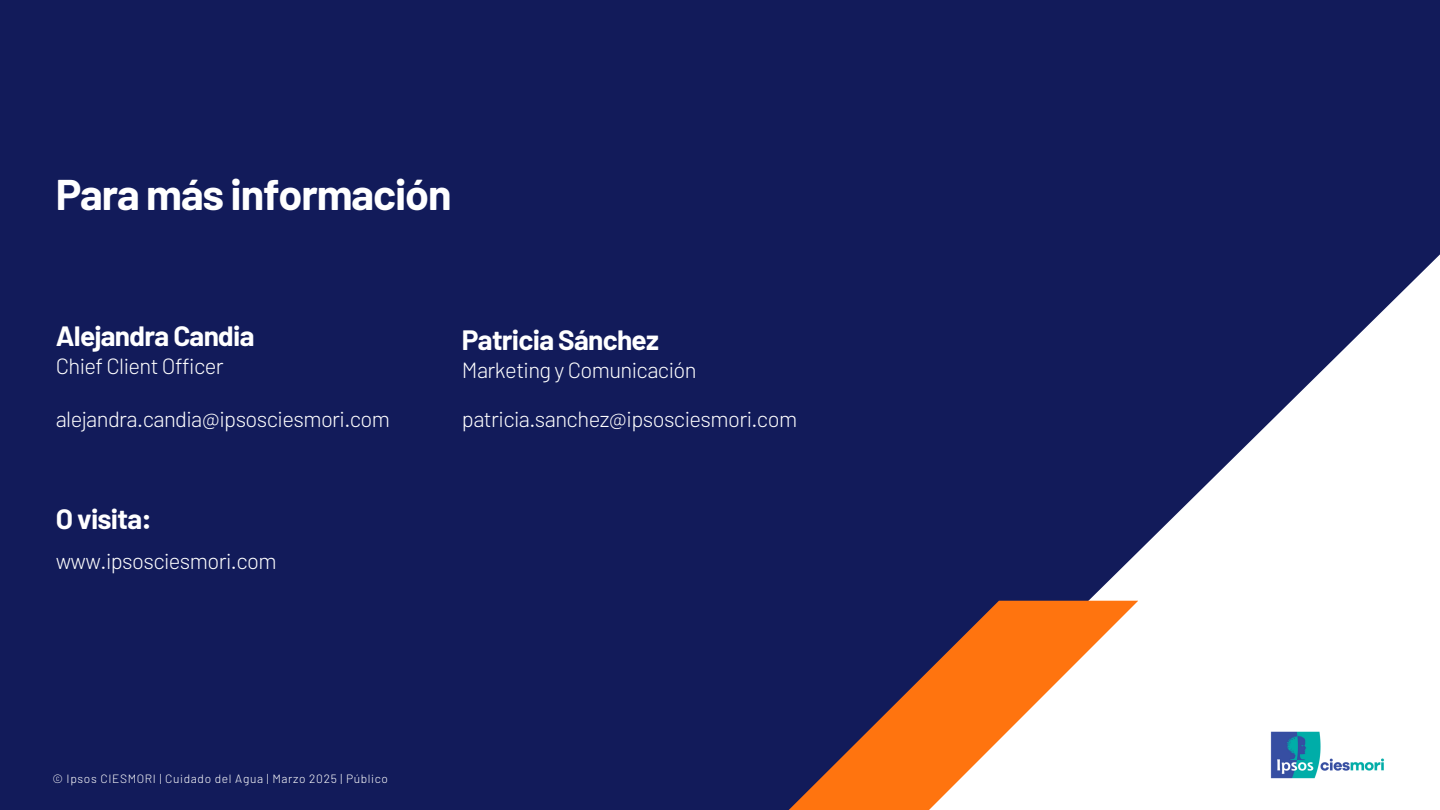
<style>
.page{position:relative;width:1440px;height:810px;background:#121b5a}
.page>*{position:absolute;margin:0;border:0;box-sizing:border-box;transform-origin:0 0}
.t1{font:700 43px "Barlow";letter-spacing:-.025em;color:#fff}
.t2{font:700 28px "Barlow";letter-spacing:-.025em;color:#fff}
.t3{font:300 22px "Barlow";letter-spacing:-.025em;color:#fff}
.t4{font:300 12px "Barlow";letter-spacing:.055em;color:#fff}
</style>
<div class="page">
<svg style="left:998px;top:254px;width:442px;height:556px;fill:#fff"></svg>
<img style="left:1268px;top:729px;width:119px;height:52px">
<svg style="left:789px;top:601px;width:349px;height:209px"></svg>
<p class="t1" style="left:56px;top:167px;width:397px">Para más información</p>
<h1 class="t2" style="left:56px;top:318px;width:200px">Alejandra Candia</h1>
<p class="t3" style="left:56px;top:352px;width:170px">Chief Client Officer</p>
<h2 class="t3" style="left:56px;top:405px;width:336px">alejandra.candia@ipsosciesmori.com</h2>
<h3 class="t2" style="left:56px;top:501px;width:97px">O visita:</h3>
<h3 class="t3" style="left:56px;top:547px;width:222px">www.ipsosciesmori.com</h3>
<h2 class="t2" style="left:462px;top:322px;width:199px">Patricia Sánchez</h2>
<h3 class="t3" style="left:462px;top:356px;width:236px">Marketing y Comunicación</h3>
<h3 class="t3" style="left:462px;top:405px;width:337px">patricia.sanchez@ipsosciesmori.com</h3>
<h2 class="t4" style="left:52px;top:771px;width:337px">© Ipsos CIESMORI | Cuidado del Agua | Marzo 2025 | Público</h2>
</div>
